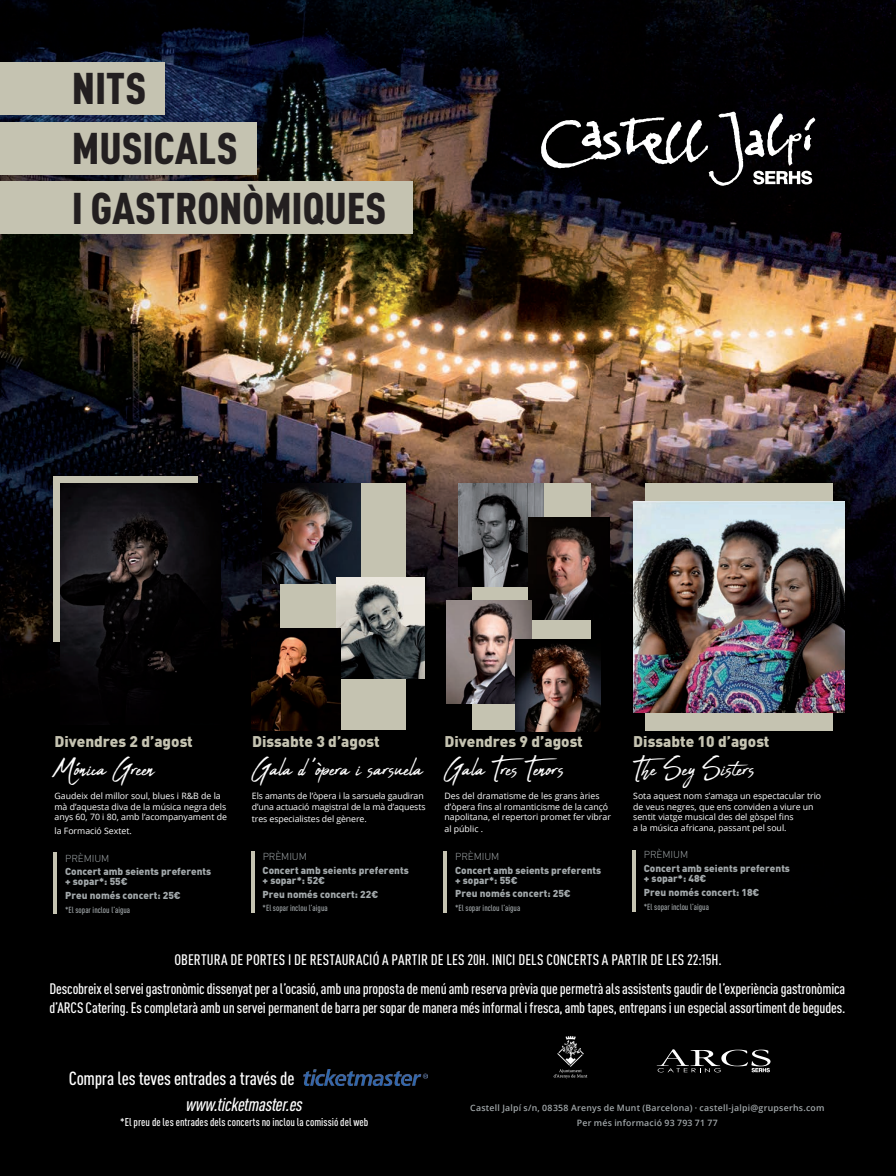
<style>
.page{position:relative;width:896px;height:1176px;background:#fff}
.page>*{position:absolute;margin:0;border:0;box-sizing:border-box;transform-origin:0 0}
.t1{font:900 condensed 43.75px/60px "DIN Pro";color:#231f20}
.t2{font:32.5px "Abuget";color:#fff}
.t3{font:500 condensed 18.75px "DIN Pro";letter-spacing:-.01em;color:#fff}
.t4{font:italic 500 condensed 18.75px "DIN Pro";letter-spacing:-.015em;color:#fff}
.t5{font:900 15.38px "DIN Pro";color:#c5c3b1}
.t6{font:500 condensed 15px/18px "DIN Pro";letter-spacing:-.01em;color:#fff}
.t7{font:500 condensed 11.25px "DIN Pro";color:#fff}
.t8{font:900 10px/10px "DIN Pro";color:#a2a8aa}
.t9{font:300 10px "DIN Pro";letter-spacing:-.01em;color:#a2a8aa}
.t10{font:8.75px/10.5px "Open Sans";color:#fff}
.t11{font:600 8.75px "Open Sans";letter-spacing:.025em;color:#a2a8aa}
.t12{font:500 condensed 8.75px "DIN Pro";color:#a2a8aa}
</style>
<div class="page">
<img style="left:0;top:0;width:896px;height:1176px">
<div style="left:0;top:62px;width:165px;height:52px;background:#c5c3b1"></div>
<div style="left:0;top:122px;width:257px;height:53px;background:#c5c3b1"></div>
<div style="left:0;top:181px;width:413px;height:53px;background:#c5c3b1"></div>
<svg style="left:657px;top:1049px;width:113px;height:23px;background:#343434"></svg>
<img style="left:304px;top:1069px;width:123px;height:16px">
<img style="left:554px;top:1035px;width:34px;height:43px">
<svg style="left:541px;top:112px;width:274px;height:74px"></svg>
<div style="left:646px;top:483px;width:187px;height:248px;background:#c5c3b1"></div>
<img style="left:633px;top:502px;width:212px;height:211px">
<hr style="left:632px;top:850px;width:4px;height:62px;background:#c5c3b1">
<div style="left:54px;top:477px;width:144px;height:164px;background:#c5c3b1"></div>
<img style="left:61px;top:483px;width:159px;height:241px">
<hr style="left:53px;top:852px;width:4px;height:62px;background:#c5c3b1">
<div style="left:281px;top:483px;width:125px;height:247px;background:#c5c3b1"></div>
<img style="left:262px;top:483px;width:98px;height:100px">
<img style="left:336px;top:577px;width:89px;height:101px">
<img style="left:252px;top:629px;width:88px;height:101px">
<hr style="left:251px;top:851px;width:3px;height:62px;background:#c5c3b1">
<div style="left:473px;top:483px;width:118px;height:247px;background:#c5c3b1"></div>
<img style="left:459px;top:483px;width:85px;height:103px">
<img style="left:528px;top:517px;width:81px;height:103px">
<img style="left:446px;top:601px;width:85px;height:102px">
<img style="left:515px;top:639px;width:86px;height:92px">
<hr style="left:443px;top:851px;width:3px;height:62px;background:#c5c3b1">
<svg style="left:0;top:0;width:6px;height:6px"></svg>
<svg style="left:0;top:1170px;width:6px;height:6px"></svg>
<svg style="left:890px;top:0;width:6px;height:6px"></svg>
<svg style="left:890px;top:1170px;width:6px;height:6px"></svg>
<p class="t1" style="left:72px;top:54px;width:76px">NITS</p>
<p class="t1" style="left:72px;top:114px;width:316px">MUSICALS<br>I GASTRONÒMIQUES</p>
<p class="t5" style="left:55px;top:728px;width:140px">Divendres 2 d’agost</p>
<p class="t2" style="left:55px;top:750px;width:102px">Mónica Green</p>
<p class="t10" style="left:54px;top:790px;width:174px">Gaudeix del millor soul, blues i R&amp;B de la mà d’aquesta diva de la música negra dels anys 60, 70 i 80, amb l’acompanyament de</p>
<p class="t10" style="left:54px;top:825px;width:79px">la Formació Sextet.</p>
<p class="t9" style="left:65px;top:850px;width:46px">PRÈMIUM</p>
<p class="t8" style="left:65px;top:865px;width:148px">Concert amb seients preferents + sopar*: 55€</p>
<p class="t8" style="left:65px;top:889px;width:117px">Preu només concert: 25€</p>
<p class="t12" style="left:65px;top:903px;width:67px">*El sopar inclou l’aigua</p>
<p class="t5" style="left:252px;top:728px;width:129px">Dissabte 3 d’agost</p>
<p class="t2" style="left:252px;top:750px;width:173px">Gala d ’òpera i sarsuela</p>
<p class="t10" style="left:252px;top:790px;width:175px">Els amants de l’òpera i la sarsuela gaudiran d’una actuació magistral de la mà d’aquests</p>
<p class="t10" style="left:252px;top:813px;width:116px">tres especialistes del gènere.</p>
<p class="t9" style="left:263px;top:848px;width:46px">PRÈMIUM</p>
<p class="t8" style="left:263px;top:864px;width:148px">Concert amb seients preferents + sopar*: 52€</p>
<p class="t8" style="left:263px;top:887px;width:117px">Preu només concert: 22€</p>
<p class="t12" style="left:263px;top:901px;width:67px">*El sopar inclou l’aigua</p>
<p class="t5" style="left:444px;top:728px;width:140px">Divendres 9 d’agost</p>
<p class="t2" style="left:444px;top:750px;width:121px">Gala Tres Tenors</p>
<p class="t10" style="left:444px;top:790px;width:168px">Des del dramatisme de les grans àries d’òpera fins al romanticisme de la cançó napolitana, el repertori promet fer vibrar</p>
<p class="t10" style="left:444px;top:823px;width:40px">al públic .</p>
<p class="t9" style="left:455px;top:848px;width:46px">PRÈMIUM</p>
<p class="t8" style="left:455px;top:863px;width:148px">Concert amb seients preferents + sopar*: 55€</p>
<p class="t8" style="left:455px;top:887px;width:117px">Preu només concert: 25€</p>
<p class="t12" style="left:455px;top:901px;width:67px">*El sopar inclou l’aigua</p>
<p class="t5" style="left:633px;top:728px;width:138px">Dissabte 10 d’agost</p>
<p class="t2" style="left:633px;top:750px;width:123px">The Sey Sisters</p>
<p class="t10" style="left:633px;top:790px;width:190px">Sota aquest nom s’amaga un espectacular trio de veus negres, que ens conviden a viure un</p>
<p class="t10" style="left:633px;top:811px;width:162px">sentit viatge musical des del gòspel fins a la música africana, passant pel soul.</p>
<p class="t9" style="left:644px;top:847px;width:46px">PRÈMIUM</p>
<p class="t8" style="left:644px;top:862px;width:148px">Concert amb seients preferents + sopar*: 48€</p>
<p class="t8" style="left:644px;top:886px;width:117px">Preu només concert: 18€</p>
<p class="t12" style="left:644px;top:900px;width:67px">*El sopar inclou l’aigua</p>
<p class="t6" style="left:174px;top:949px;width:549px">OBERTURA DE PORTES I DE RESTAURACIÓ A PARTIR DE LES 20H. INICI DELS CONCERTS A PARTIR DE LES 22:15H.</p>
<p class="t6" style="left:49px;top:979px;width:797px">Descobreix el servei gastronòmic dissenyat per a l’ocasió, amb una proposta de menú amb reserva prèvia que permetrà als assistents gaudir de l’experiència gastronòmica d’ARCS Catering. Es completarà amb un servei permanent de barra per sopar de manera més informal i fresca, amb tapes, entrepans i un especial assortiment de begudes.</p>
<p class="t3" style="left:69px;top:1064px;width:227px">Compra les teves entrades a través de</p>
<p class="t4" style="left:186px;top:1090px;width:118px">www.ticketmaster.es</p>
<p class="t7" style="left:120px;top:1113px;width:250px">*El preu de les entrades dels concerts no inclou la comissió del web</p>
<p class="t11" style="left:470px;top:1102px;width:356px">Castell Jalpí s/n, 08358 Arenys de Munt (Barcelona) · castell-jalpi@grupserhs.com</p>
<p class="t11" style="left:577px;top:1117px;width:143px">Per més informació 93 793 71 77</p>
</div>
